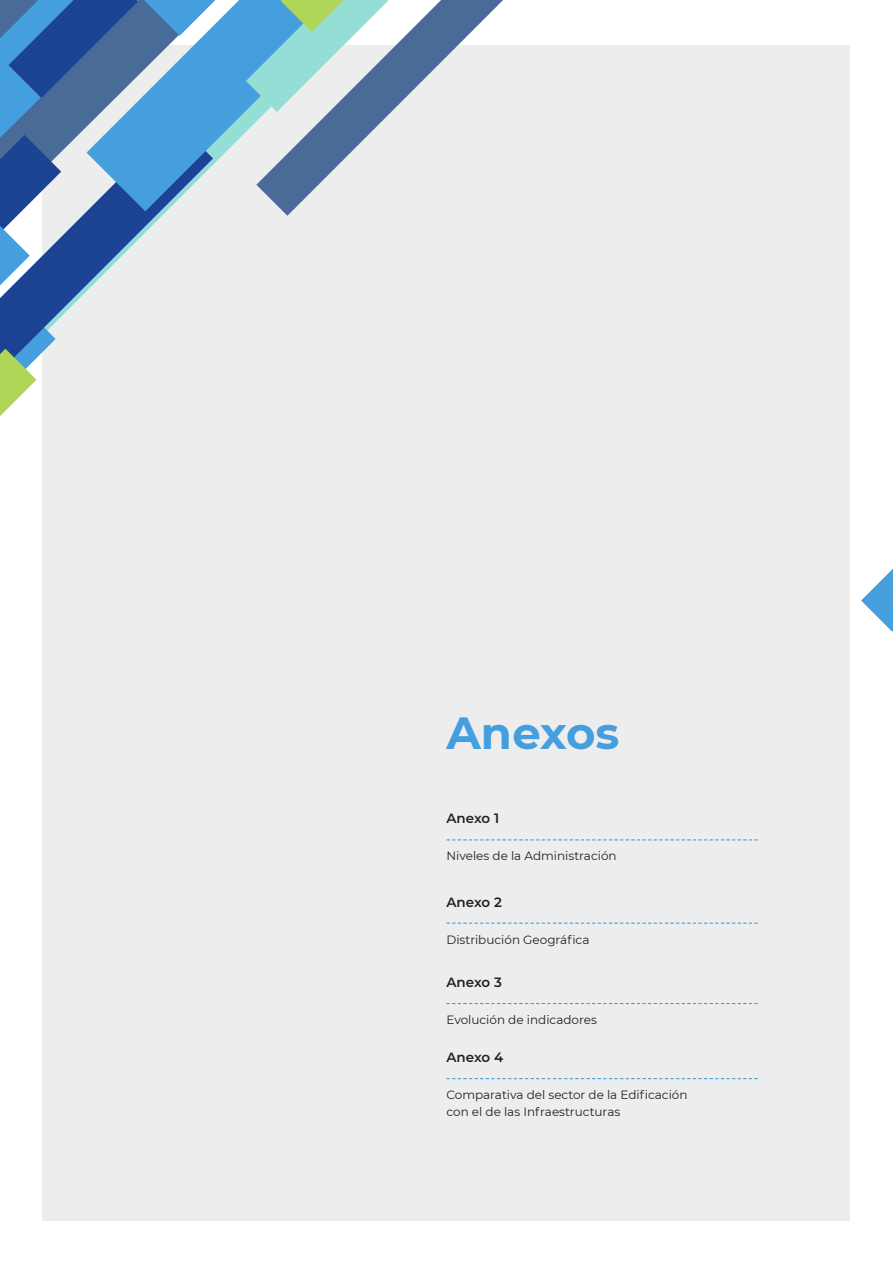
<style>
.page{position:relative;width:893px;height:1263px;background:#fff}
.page>*{position:absolute;margin:0;border:0;box-sizing:border-box;transform-origin:0 0}
.t1{font:700 45px "Montserrat";color:#459ede}
.t2{font:600 13.5px "Montserrat";letter-spacing:-.005em;color:#231f20}
.t3{font:12px "Montserrat";color:#231f20}
</style>
<div class="page">
<div style="left:43px;top:45px;width:807px;height:1175px;background:#ededed"></div>
<svg style="left:446px;top:839px;width:312px;height:1px"></svg>
<svg style="left:446px;top:922px;width:312px;height:2px"></svg>
<svg style="left:446px;top:1003px;width:312px;height:1px"></svg>
<svg style="left:446px;top:1078px;width:312px;height:1px"></svg>
<svg style="left:861px;top:569px;width:32px;height:63px"></svg>
<svg style="left:0;top:285px;width:93px;height:37px;fill:#1c4294"></svg>
<svg style="left:215px;top:0;width:41px;height:163px;fill:#459ede"></svg>
<svg style="left:256px;top:0;width:247px;height:216px"></svg>
<svg style="left:0;top:0;width:215px;height:285px"></svg>
<svg style="left:246px;top:0;width:142px;height:112px"></svg>
<svg style="left:0;top:302px;width:56px;height:114px"></svg>
<p class="t1" style="left:446px;top:701px;width:174px">Anexos</p>
<p class="t2" style="left:446px;top:809px;width:54px">Anexo 1</p>
<p class="t3" style="left:446px;top:848px;width:172px">Niveles de la Administración</p>
<p class="t2" style="left:446px;top:892px;width:57px">Anexo 2</p>
<p class="t3" style="left:446px;top:931px;width:144px">Distribución Geográfica</p>
<p class="t2" style="left:446px;top:972px;width:57px">Anexo 3</p>
<p class="t3" style="left:446px;top:1011px;width:152px">Evolución de indicadores</p>
<p class="t2" style="left:446px;top:1048px;width:58px">Anexo 4</p>
<p class="t3" style="left:446px;top:1086px;width:243px">Comparativa del sector de la Edificación</p>
<p class="t3" style="left:446px;top:1103px;width:175px">con el de las Infraestructuras</p>
</div>
